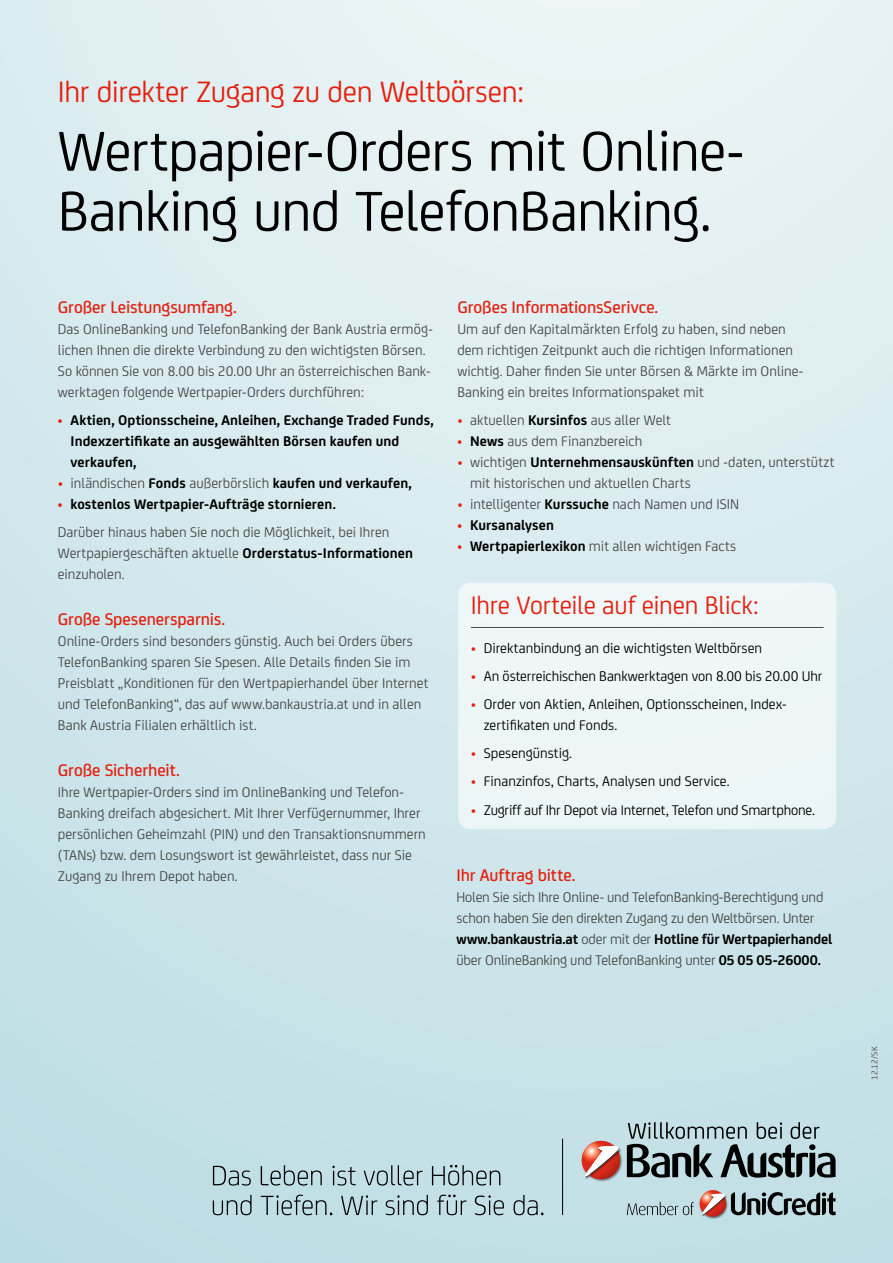
<style>
.page{position:relative;width:893px;height:1263px;background:#fff}
.page>*{position:absolute;margin:0;border:0;box-sizing:border-box;transform-origin:0 0}
.t1{font:60px/60px "FS Joey";letter-spacing:-.02em;color:#000}
.t2{font:31.5px "FS Joey";letter-spacing:-.01em;color:#e4200e}
.t3{font:27px "FS Joey";letter-spacing:-.01em;color:#e4200e}
.t4{font:500 18px "FS Joey";letter-spacing:-.005em;color:#e4200e}
.t5{font:15px/21px "FS Joey";color:#494948}
.t6{font:15px/21px "FS Joey";color:#000}
.t7{font:700 15px/21px "FS Joey";letter-spacing:.01em;color:#000}
.t8{font:9px "FS Joey";color:#494948}
.s1{color:#e4200e}
.s2{font-weight:700;color:#000}
.s3{font-weight:700;color:#e4200e}
</style>
<div class="page">
<div style="left:0;top:0;width:893px;height:1263px;background:linear-gradient(to bottom,#e9f3f5,#bfdee5)"></div>
<svg style="left:627px;top:1202px;width:67px;height:13px"></svg>
<svg style="left:731px;top:1192px;width:105px;height:23px;background:#697a7d"></svg>
<img style="left:698px;top:1189px;width:30px;height:30px">
<svg style="left:700px;top:1190px;width:26px;height:26px"></svg>
<img style="left:702px;top:1194px;width:25px;height:23px">
<svg style="left:702px;top:1194px;width:23px;height:21px"></svg>
<img style="left:580px;top:1139px;width:44px;height:44px">
<svg style="left:582px;top:1141px;width:38px;height:38px"></svg>
<img style="left:585px;top:1146px;width:36px;height:33px">
<svg style="left:585px;top:1146px;width:34px;height:31px"></svg>
<svg style="left:627px;top:1122px;width:209px;height:55px;background:#84979b"></svg>
<svg style="left:213px;top:1166px;width:38px;height:19px"></svg>
<svg style="left:261px;top:1165px;width:61px;height:20px"></svg>
<svg style="left:332px;top:1166px;width:24px;height:19px"></svg>
<svg style="left:364px;top:1165px;width:59px;height:20px"></svg>
<svg style="left:432px;top:1165px;width:68px;height:20px"></svg>
<svg style="left:213px;top:1195px;width:39px;height:20px"></svg>
<svg style="left:261px;top:1194px;width:71px;height:21px"></svg>
<svg style="left:341px;top:1195px;width:36px;height:20px"></svg>
<svg style="left:386px;top:1195px;width:42px;height:20px"></svg>
<svg style="left:437px;top:1194px;width:29px;height:21px"></svg>
<svg style="left:475px;top:1195px;width:29px;height:20px"></svg>
<svg style="left:514px;top:1195px;width:29px;height:20px"></svg>
<hr style="left:562px;top:1139px;width:1px;height:76px;background:#000">
<div style="left:458px;top:583px;width:378px;height:246px;background:#edf6f7;border-radius:13px"></div>
<hr style="left:471px;top:627px;width:353px;height:1px;background:#494948">
<h2 class="t2" style="left:58px;top:69px;width:468px">Ihr direkter Zugang zu den Weltbörsen:</h2>
<h1 class="t1" style="left:58px;top:117px;width:688px">Wertpapier-Orders mit Online-<br>Banking und TelefonBanking.</h1>
<p class="t4" style="left:58px;top:294px;width:181px">Großer Leistungsumfang.</p>
<p class="t5" style="left:58px;top:317px;width:376px">Das OnlineBanking und TelefonBanking der Bank Austria ermög&shy;lichen Ihnen die direkte Verbindung zu den wichtigsten Börsen.<br>So können Sie von 8.00 bis 20.00 Uhr an österreichischen Bank&shy;werktagen folgende Wertpapier-Orders durchführen:</p>
<p class="t7" style="left:71px;top:408px;width:365px;text-indent:-13px"><span class="s1">•</span> Aktien, Optionsscheine, Anleihen, Exchange Traded Funds,<br>Indexzertifikate an ausgewählten Börsen kaufen und verkaufen,</p>
<p class="t5" style="left:58px;top:472px;width:356px"><span class="s1">•</span> inländischen <span class="s2">Fonds</span> außerbörslich <span class="s2">kaufen und verkaufen,</span></p>
<p class="t5" style="left:58px;top:489px;width:333px;line-height:28.2px"><span class="s3">•</span> <span class="s2">kostenlos Wertpapier-Aufträge stornieren.<br></span>Darüber hinaus haben Sie noch die Möglichkeit, bei Ihren</p>
<p class="t5" style="left:58px;top:542px;width:357px">Wertpapiergeschäften aktuelle <span class="s2">Orderstatus-Informationen </span>einzuholen.</p>
<p class="t4" style="left:58px;top:606px;width:169px">Große Spesenersparnis.</p>
<p class="t5" style="left:58px;top:630px;width:372px">Online-Orders sind besonders günstig. Auch bei Orders übers TelefonBanking sparen Sie Spesen. Alle Details finden Sie im Preisblatt „Konditionen für den Wertpapierhandel über Internet und TelefonBanking“, das auf www.bankaustria.at und in allen Bank Austria Filialen erhältlich ist.</p>
<p class="t4" style="left:58px;top:757px;width:124px">Große Sicherheit.</p>
<p class="t5" style="left:58px;top:781px;width:370px">Ihre Wertpapier-Orders sind im OnlineBanking und Telefon-Banking dreifach abgesichert. Mit Ihrer Verfügernummer, Ihrer persönlichen Geheimzahl (PIN) und den Transaktionsnummern (TANs) bzw. dem Losungswort ist gewährleistet, dass nur Sie Zugang zu Ihrem Depot haben.</p>
<p class="t4" style="left:457px;top:294px;width:202px">Großes InformationsSerivce.</p>
<p class="t5" style="left:457px;top:317px;width:347px">Um auf den Kapitalmärkten Erfolg zu haben, sind neben dem richtigen Zeitpunkt auch die richtigen Informationen wichtig. Daher finden Sie unter Börsen &amp; Märkte im Online-Banking ein breites Informationspaket mit</p>
<p class="t5" style="left:457px;top:409px;width:215px"><span class="s1">•</span> aktuellen <span class="s2">Kursinfos</span> aus aller Welt</p>
<p class="t5" style="left:457px;top:430px;width:187px"><span class="s3">•</span> <span class="s2">News</span> aus dem Finanzbereich</p>
<p class="t5" style="left:470px;top:451px;width:366px;text-indent:-13px"><span class="s1">•</span> wichtigen <span class="s2">Unternehmensauskünften</span> und -daten, unterstützt mit historischen und aktuellen Charts</p>
<p class="t5" style="left:457px;top:493px;width:283px"><span class="s1">•</span> intelligenter <span class="s2">Kurssuche</span> nach Namen und ISIN</p>
<p class="t7" style="left:457px;top:513px;width:98px"><span class="s1">•</span> Kursanalysen</p>
<p class="t5" style="left:457px;top:535px;width:280px"><span class="s3">•</span> <span class="s2">Wertpapierlexikon</span> mit allen wichtigen Facts</p>
<h3 class="t3" style="left:471px;top:586px;width:290px">Ihre Vorteile auf einen Blick:</h3>
<p class="t6" style="left:471px;top:636px;width:293px"><span class="s1">•</span> Direktanbindung an die wichtigsten Weltbörsen</p>
<p class="t6" style="left:471px;top:664px;width:353px"><span class="s1">•</span> An österreichischen Bankwerktagen von 8.00 bis 20.00 Uhr</p>
<p class="t6" style="left:484px;top:693px;width:304px;text-indent:-13px"><span class="s1">•</span> Order von Aktien, Anleihen, Optionsscheinen, Index&shy;zertifikaten und Fonds.</p>
<p class="t6" style="left:471px;top:742px;width:103px"><span class="s1">•</span> Spesengünstig.</p>
<p class="t6" style="left:471px;top:770px;width:260px"><span class="s1">•</span> Finanzinfos, Charts, Analysen und Service.</p>
<p class="t6" style="left:471px;top:798px;width:346px"><span class="s1">•</span> Zugriff auf Ihr Depot via Internet, Telefon und Smartphone.</p>
<p class="t4" style="left:456px;top:862px;width:120px">Ihr Auftrag bitte.</p>
<p class="t5" style="left:456px;top:886px;width:377px">Holen Sie sich Ihre Online- und TelefonBanking-Berechtigung und schon haben Sie den direkten Zugang zu den Weltbörsen. Unter <span class="s2">www.bankaustria.at</span> oder mit der <span class="s2">Hotline für Wertpapierhandel </span>über OnlineBanking und TelefonBanking unter <span class="s2">05 05 05-26000.</span></p>
<p class="t8" style="left:868px;top:1080px;width:35px;rotate:-90deg">12.12/SK</p>
</div>
